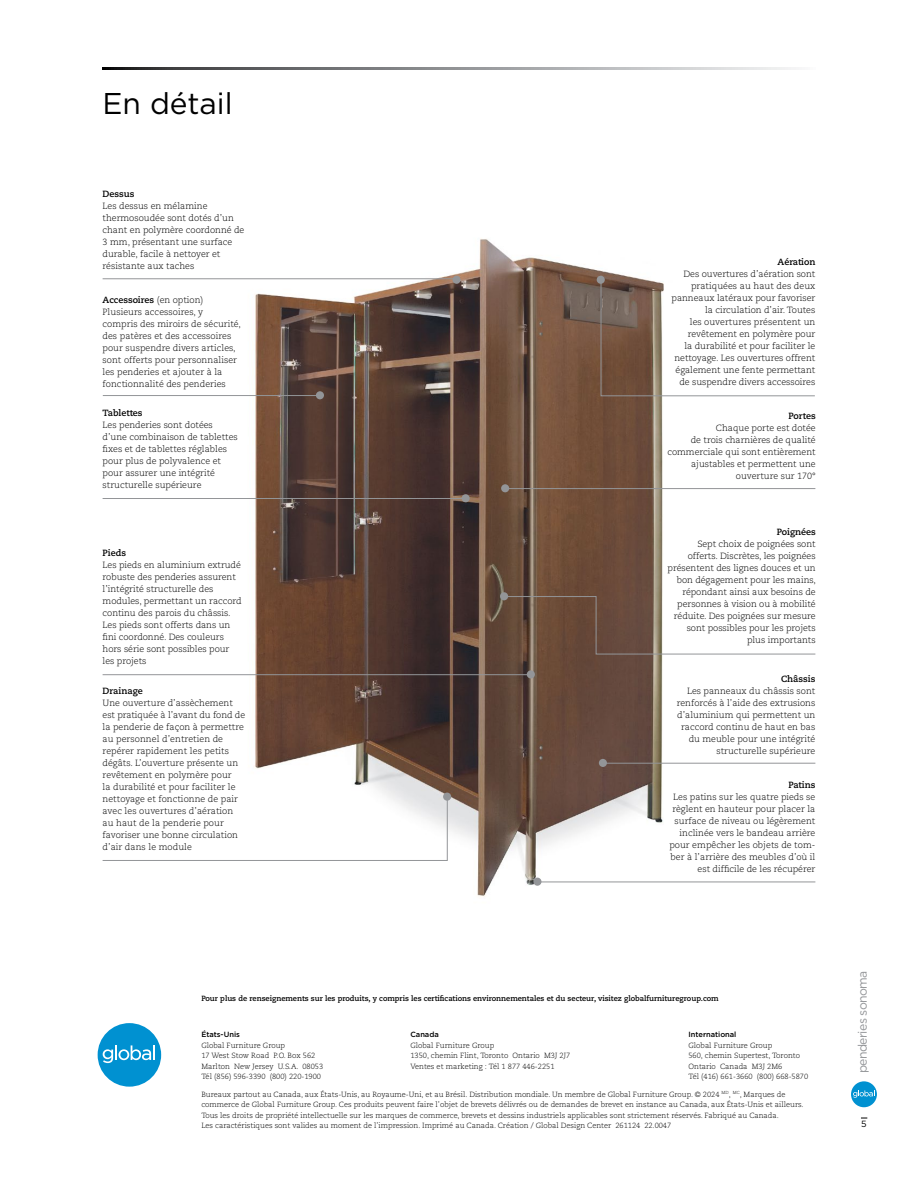
<style>
.page{position:relative;width:918px;height:1188px;background:#fff}
.page>*{position:absolute;margin:0;border:0;box-sizing:border-box;transform-origin:0 0}
.t1{font:30px "Gotham";color:#000}
.t2{font:12.3px "Gotham";letter-spacing:-.05em;color:#939598}
.t3{font:300 9px/12px "Caecilia LT Std";color:#000}
.t4{font:700 9px "Caecilia LT Std";color:#000}
.t5{font:9px "Gotham";color:#000}
.t6{font:300 7.5px/10.5px "Caecilia LT Std";color:#000}
.t7{font:700 7.5px "Caecilia LT Std";letter-spacing:-.005em;color:#000}
.t8{font:500 7.5px "Gotham";color:#000}
.s1{font-weight:700}
</style>
<div class="page">
<div style="left:98px;top:1023px;width:63px;height:64px;background:#0091d1;border-radius:50%"></div>
<svg style="left:103px;top:1045px;width:52px;height:18px"></svg>
<img style="left:198px;top:238px;width:512px;height:659px">
<div style="left:851px;top:1081px;width:26px;height:26px;background:#0091d1;border-radius:50%"></div>
<svg style="left:853px;top:1090px;width:22px;height:8px"></svg>
<svg style="left:103px;top:68px;width:693px;height:1px"></svg>
<svg style="left:600px;top:280px;width:215px;height:117px"></svg>
<div style="left:597px;top:276px;width:8px;height:8px;background:#939598;border-radius:50%"></div>
<div style="left:453px;top:276px;width:8px;height:8px;background:#939598;border-radius:50%"></div>
<svg style="left:504px;top:596px;width:312px;height:59px"></svg>
<div style="left:500px;top:592px;width:8px;height:8px;background:#939598;border-radius:50%"></div>
<hr style="left:604px;top:763px;width:211px;height:1px;background:#939598">
<div style="left:599px;top:759px;width:8px;height:8px;background:#939598;border-radius:50%"></div>
<hr style="left:540px;top:882px;width:275px;height:1px;background:#939598">
<div style="left:533px;top:878px;width:9px;height:8px;background:#939598;border-radius:50%"></div>
<hr style="left:506px;top:488px;width:309px;height:1px;background:#939598">
<div style="left:501px;top:484px;width:8px;height:8px;background:#939598;border-radius:50%"></div>
<hr style="left:103px;top:395px;width:216px;height:1px;background:#939598">
<hr style="left:103px;top:498px;width:361px;height:1px;background:#939598">
<hr style="left:103px;top:674px;width:427px;height:1px;background:#939598">
<div style="left:527px;top:670px;width:8px;height:8px;background:#939598;border-radius:50%"></div>
<hr style="left:103px;top:278px;width:353px;height:1px;background:#939598">
<svg style="left:102px;top:798px;width:346px;height:63px"></svg>
<div style="left:443px;top:793px;width:8px;height:8px;background:#939598;border-radius:50%"></div>
<div style="left:316px;top:391px;width:8px;height:8px;background:#939598;border-radius:50%"></div>
<div style="left:462px;top:494px;width:8px;height:8px;background:#939598;border-radius:50%"></div>
<h1 class="t1" style="left:103px;top:84px;width:132px">En détail</h1>
<p class="t4" style="left:103px;top:188px;width:33px">Dessus</p>
<p class="t3" style="left:103px;top:200px;width:143px">Les dessus en mélamine thermosoudée sont dotés d’un chant en polymère coordonné de<br>3 mm, présentant une surface durable, facile à nettoyer et résistante aux taches</p>
<p class="t3" style="left:103px;top:294px;width:140px"><span class="s1">Accessoires</span> (en option)<br>Plusieurs accessoires, y<br>compris des miroirs de sécurité, des patères et des accessoires pour suspendre divers articles, sont offerts pour personnaliser les penderies et ajouter à la fonctionnalité des penderies</p>
<p class="t4" style="left:103px;top:408px;width:42px">Tablettes</p>
<p class="t3" style="left:103px;top:419px;width:137px">Les penderies sont dotées d’une combinaison de tablettes fixes et de tablettes réglables pour plus de polyvalence et pour assurer une intégrité structurelle supérieure</p>
<p class="t4" style="left:103px;top:547px;width:25px">Pieds</p>
<p class="t3" style="left:103px;top:559px;width:141px">Les pieds en aluminium extrudé robuste des penderies assurent l’intégrité structurelle des modules, permettant un raccord continu des parois du châssis.<br>Les pieds sont offerts dans un fini coordonné. Des couleurs hors série sont possibles pour les projets</p>
<p class="t4" style="left:103px;top:685px;width:42px">Drainage</p>
<p class="t3" style="left:103px;top:697px;width:144px">Une ouverture d’assèchement est pratiquée à l’avant du fond de la penderie de façon à permettre au personnel d’entretien de repérer rapidement les petits dégâts. L’ouverture présente un revêtement en polymère pour<br>la durabilité et pour faciliter le nettoyage et fonctionne de pair avec les ouvertures d’aération au haut de la penderie pour favoriser une bonne circulation d’air dans le module</p>
<p class="t4" style="left:778px;top:257px;width:39px">Aération</p>
<p class="t3" style="left:672px;top:268px;width:145px;text-align:right">Des ouvertures d’aération sont pratiquées au haut des deux panneaux latéraux pour favoriser la circulation d’air. Toutes<br>les ouvertures présentent un revêtement en polymère pour<br>la durabilité et pour faciliter le nettoyage. Les ouvertures offrent également une fente permettant de suspendre divers accessoires</p>
<p class="t4" style="left:789px;top:410px;width:29px">Portes</p>
<p class="t3" style="left:667px;top:422px;width:150px;text-align:right">Chaque porte est dotée<br>de trois charnières de qualité commerciale qui sont entièrement ajustables et permettent une ouverture sur 170°</p>
<p class="t4" style="left:777px;top:527px;width:40px">Poignées</p>
<p class="t3" style="left:668px;top:538px;width:150px;text-align:right">Sept choix de poignées sont offerts. Discrètes, les poignées présentent des lignes douces et un bon dégagement pour les mains, répondant ainsi aux besoins de personnes à vision ou à mobilité réduite. Des poignées sur mesure sont possibles pour les projets plus importants</p>
<p class="t4" style="left:781px;top:673px;width:36px">Châssis</p>
<p class="t3" style="left:677px;top:685px;width:140px;text-align:right">Les panneaux du châssis sont renforcés à l’aide des extrusions d’aluminium qui permettent un raccord continu de haut en bas du meuble pour une intégrité structurelle supérieure</p>
<p class="t4" style="left:789px;top:779px;width:28px">Patins</p>
<p class="t3" style="left:669px;top:791px;width:148px;text-align:right">Les patins sur les quatre pieds se règlent en hauteur pour placer la surface de niveau ou légèrement inclinée vers le bandeau arrière pour empêcher les objets de tom&shy;ber à l’arrière des meubles d’où il est difficile de les récupérer</p>
<p class="t7" style="left:201px;top:994px;width:519px">Pour plus de renseignements sur les produits, y compris les certifications environnementales et du secteur, visitez globalfurnituregroup.com</p>
<p class="t8" style="left:201px;top:1030px;width:40px">États-Unis</p>
<p class="t6" style="left:201px;top:1040px;width:123px">Global Furniture Group<br>17 West Stow Road P.O. Box 562<br>Marlton New Jersey U.S.A. 08053<br>Tél (856) 596-3390 (800) 220-1900</p>
<p class="t8" style="left:410px;top:1030px;width:30px">Canada</p>
<p class="t6" style="left:410px;top:1040px;width:161px">Global Furniture Group<br>1350, chemin Flint, Toronto Ontario M3J 2J7<br>Ventes et marketing : Tél 1 877 446-2251</p>
<p class="t8" style="left:688px;top:1030px;width:49px">International</p>
<p class="t6" style="left:688px;top:1040px;width:121px">Global Furniture Group<br>560, chemin Supertest, Toronto<br>Ontario Canada M3J 2M6<br>Tél (416) 661-3660 (800) 668-5870</p>
<p class="t6" style="left:201px;top:1089px;width:604px">Bureaux partout au Canada, aux États-Unis, au Royaume-Uni, et au Brésil. Distribution mondiale. Un membre de Global Furniture Group. © 2024 <sup>MD</sup>, <sup>MC</sup>, Marques de commerce de Global Furniture Group. Ces produits peuvent faire l’objet de brevets délivrés ou de demandes de brevet en instance au Canada, aux États-Unis et ailleurs.<br>Tous les droits de propriété intellectuelle sur les marques de commerce, brevets et dessins industriels applicables sont strictement réservés. Fabriqué au Canada.<br>Les caractéristiques sont valides au moment de l’impression. Imprimé au Canada. Création / Global Design Center 261124 22.0047</p>
<h2 class="t2" style="left:854px;top:1073px;width:104px;rotate:-90deg">penderies sonoma</h2>
<p class="t5" style="left:861px;top:1119px;width:7px">5</p>
</div>
